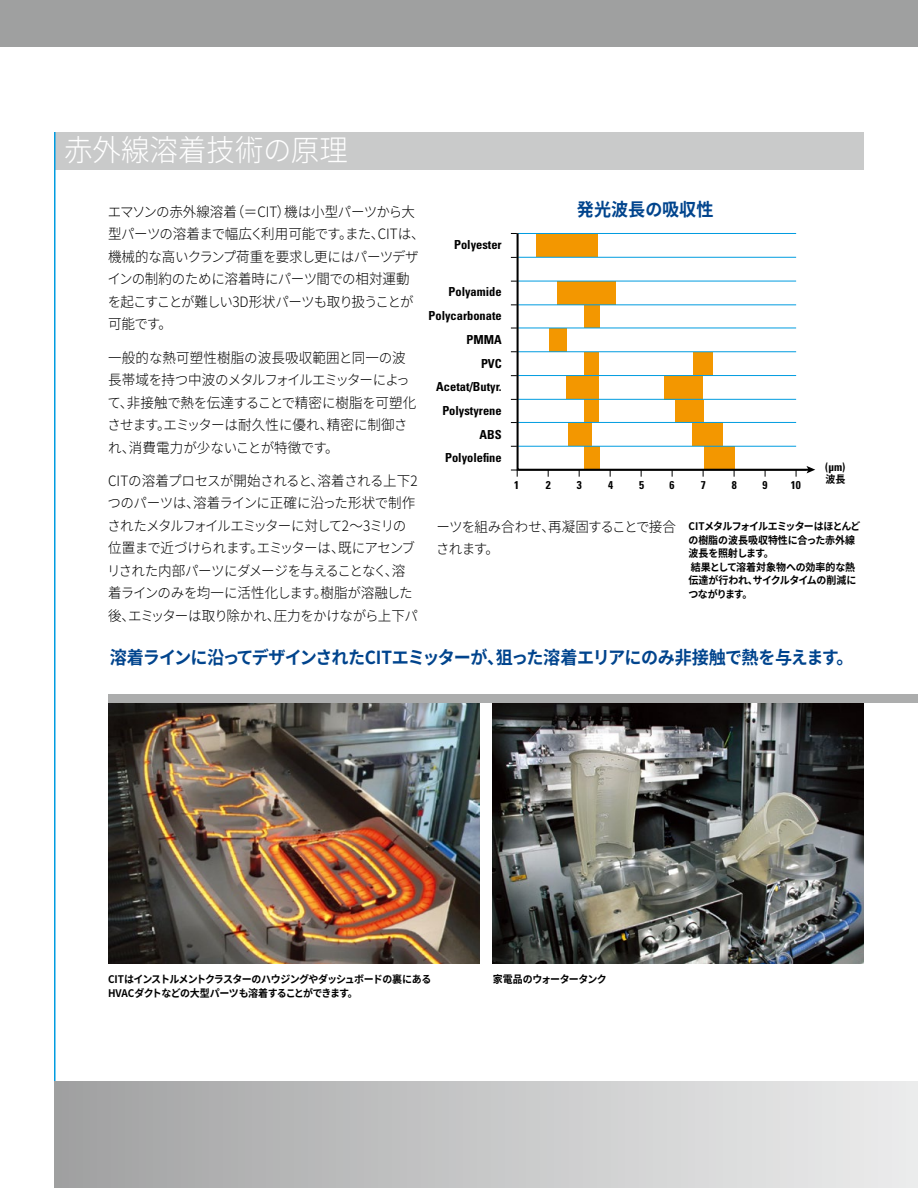
<style>
.page{position:relative;width:918px;height:1188px;background:#fff}
.page>*{position:absolute;margin:0;border:0;box-sizing:border-box;transform-origin:0 0}
.INTERIOR_Subhead_whi{font:300 30px "Noto Sans CJ Kjp";color:#fff;scale:.95 1}
.INTERIOR___Body_9_5p{font:700 18px "Noto Sans CJ Kjp";letter-spacing:-.03em;color:#00448d;scale:.95 1}
.INTERIOR___Body_9_5p-2{font:700 18px "Noto Sans CJ Kjp";color:#00448d;scale:.95 1}
.INTERIOR____Body_9_5{font:300 14.25px/22.5px "Noto Sans CJ Kjp";letter-spacing:-.03em;color:#000;scale:.95 1}
.INTERIOR____Body_9_5-2{font:300 14.25px/22.5px "Noto Sans CJ Kjp";letter-spacing:-.01em;color:#000;scale:.95 1}
.INTERIOR____Body_9_5-3{font:300 14.25px/22.5px "Noto Sans CJ Kjp";letter-spacing:-.05em;color:#000;scale:.95 1}
.t1{font:700 condensed 12.45px/23.7px "Univers LT Std";color:#000;text-align:right}
.t2{font:700 condensed 11.25px/12.5px "Univers LT Std";color:#000;text-align:center}
.INTERIOR____Body_10{font:700 10.5px/13.5px "Noto Sans CJ Kjp";letter-spacing:-.04em;color:#000;scale:.95 1}
</style>
<div class="page">
<div style="left:54px;top:132px;width:810px;height:38px;background:#c9caca"></div>
<div style="left:0;top:0;width:918px;height:46px;background:#9fa0a0"></div>
<hr style="left:54px;top:132px;width:2px;height:1056px;background:#009ce0">
<div style="left:54px;top:1082px;width:864px;height:106px;background:linear-gradient(to right,#a0a1a2,#ededed)"></div>
<img style="left:108px;top:702px;width:371px;height:261px">
<img style="left:493px;top:702px;width:371px;height:261px">
<div style="left:108px;top:694px;width:810px;height:8px;background:#acadad"></div>
<svg style="left:806px;top:468px;width:9px;height:5px"></svg>
<svg style="left:516px;top:233px;width:295px;height:239px"></svg>
<svg style="left:511px;top:469px;width:7px;height:8px"></svg>
<p class="INTERIOR_Subhead_whi" style="left:64px;top:133px;width:300px">赤外線溶着技術の原理</p>
<p class="INTERIOR____Body_9_5" style="left:107px;top:201px;width:336px">エマソンの赤外線溶着（＝CIT）機は小型パーツから大型パーツの溶着まで幅広く利用可能です。また、CITは、機械的な高いクランプ荷重を要求し更にはパーツデザインの制約のために溶着時にパーツ間での相対運動を起こすことが難しい3D形状パーツも取り扱うことが可能です。</p>
<p class="INTERIOR____Body_9_5-2" style="left:107px;top:346px;width:327px">一般的な熱可塑性樹脂の波長吸収範囲と同一の波長帯域を持つ中波のメタルフォイルエミッターによって、非接触で熱を伝達することで精密に樹脂を可塑化させます。エミッターは耐久性に優れ、精密に制御され、消費電力が少ないことが特徴です。</p>
<p class="INTERIOR____Body_9_5" style="left:107px;top:470px;width:329px">CITの溶着プロセスが開始されると、溶着される上下2つのパーツは、溶着ラインに正確に沿った形状で制作されたメタルフォイルエミッターに対して2～3ミリの位置まで近づけられます。エミッターは、既にアセンブリされた内部パーツにダメージを与えることなく、溶着ラインのみを均一に活性化します。樹脂が溶融した後、エミッターは取り除かれ、圧力をかけながら上下パ</p>
<p class="t1" style="left:454px;top:233px;width:49px">Polyester</p>
<p class="t1" style="left:429px;top:280px;width:75px">Polyamide<br>Polycarbonate<br>PMMA<br>PVC<br>Acetat/Butyr.<br>Polystyrene<br>ABS<br>Polyolefine</p>
<p class="INTERIOR___Body_9_5p-2" style="left:577px;top:199px;width:145px">発光波長の吸収性</p>
<p class="t2" style="left:514px;top:478px;width:7px">1</p>
<p class="t2" style="left:546px;top:478px;width:7px">2</p>
<p class="t2" style="left:577px;top:478px;width:7px">3</p>
<p class="t2" style="left:608px;top:478px;width:7px">4</p>
<p class="t2" style="left:639px;top:478px;width:7px">5</p>
<p class="t2" style="left:670px;top:478px;width:7px">6</p>
<p class="t2" style="left:701px;top:478px;width:7px">7</p>
<p class="t2" style="left:732px;top:478px;width:7px">8</p>
<p class="t2" style="left:763px;top:478px;width:7px">9</p>
<p class="t2" style="left:791px;top:478px;width:12px">10</p>
<p class="t2" style="left:810px;top:461px;width:55px">(µm) wavelength</p>
<p class="INTERIOR____Body_10" style="left:825px;top:473px;width:22px">波長</p>
<p class="INTERIOR____Body_9_5-3" style="left:436px;top:516px;width:254px">ーツを組み合わせ、再凝固することで接合されます。</p>
<p class="INTERIOR____Body_10" style="left:688px;top:520px;width:183px">CITメタルフォイルエミッターはほとんどの樹脂の波長吸収特性に合った赤外線波長を照射します。<br>結果として溶着対象物への効率的な熱伝達が行われ、サイクルタイムの削減につながります。</p>
<p class="INTERIOR___Body_9_5p" style="left:110px;top:647px;width:785px">溶着ラインに沿ってデザインされたCITエミッターが、狙った溶着エリアにのみ非接触で熱を与えます。</p>
<p class="INTERIOR____Body_10" style="left:108px;top:973px;width:342px">CITはインストルメントクラスターのハウジングやダッシュボードの裏にある<br>HVACダクトなどの大型パーツも溶着することができます。</p>
<p class="INTERIOR____Body_10" style="left:493px;top:973px;width:121px">家電品のウォータータンク</p>
</div>
